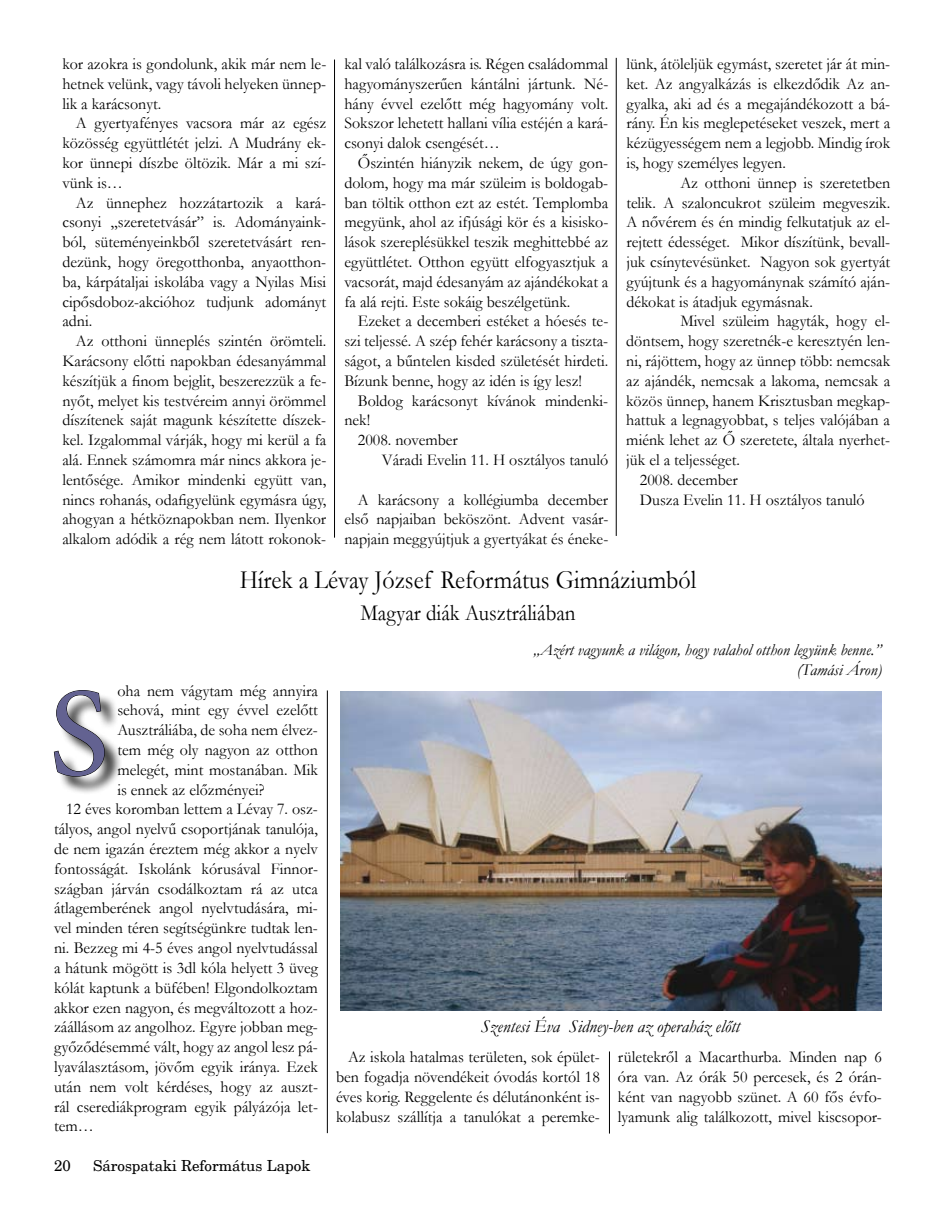
<style>
.page{position:relative;width:936px;height:1208px;background:#fff}
.page>*{position:absolute;margin:0;border:0;box-sizing:border-box;transform-origin:0 0}
.t1{font:126px "Minion Pro";color:#636291}
.t2{font:26.4px "Garamond";color:#000;scale:.91 1}
.t3{font:23.1px "Garamond";color:#000;scale:.91 1}
.t4{font:italic 18px "Garamond";color:#000}
.t5{font:16.5px/19.8px "Garamond";color:#000;text-align:justify}
.t6{font:italic 16.5px/19.8px "Garamond";color:#000;text-align:right}
.t7{font:15px "New Brunswick";color:#000}
</style>
<div class="page">
<div style="left:56px;top:692px;width:67px;height:102px;background:#000;opacity:.75"></div>
<svg style="left:54px;top:690px;width:51px;height:87px"></svg>
<img style="left:340px;top:691px;width:541px;height:319px">
<hr style="left:334px;top:60px;width:1px;height:477px;background:#000">
<hr style="left:609px;top:1051px;width:1px;height:82px;background:#000">
<hr style="left:616px;top:58px;width:1px;height:478px;background:#000">
<hr style="left:327px;top:690px;width:1px;height:443px;background:#000">
<p class="t5" style="left:62px;top:53px;width:265px">kor azokra is gondolunk, akik már nem le&shy;hetnek velünk, vagy távoli helyeken ünnep&shy;lik a karácsonyt.</p>
<p class="t5" style="left:62px;top:113px;width:265px;text-indent:13px">A gyertyafényes vacsora már az egész közösség együttlétét jelzi. A Mudrány ek&shy;kor ünnepi díszbe öltözik. Már a mi szí&shy;vünk is…</p>
<p class="t5" style="left:62px;top:192px;width:265px;text-indent:13px">Az ünnephez hozzátartozik a kará&shy;csonyi „szeretetvásár” is. Adományaink&shy;ból, süteményeinkből szeretetvásárt ren&shy;dezünk, hogy öregotthonba, anyaotthon&shy;ba, kárpátaljai iskolába vagy a Nyilas Misi cipősdoboz-akcióhoz tudjunk adományt adni.</p>
<p class="t5" style="left:62px;top:331px;width:265px;text-indent:13px">Az otthoni ünneplés szintén örömteli.<br>Karácsony előtti napokban édesanyámmal készítjük a finom bejglit, beszerezzük a fe&shy;nyőt, melyet kis testvéreim annyi örömmel díszítenek saját magunk készítette díszek&shy;kel. Izgalommal várják, hogy mi kerül a fa alá. Ennek számomra már nincs akkora je&shy;lentősége. Amikor mindenki együtt van, nincs rohanás, odafigyelünk egymásra úgy, ahogyan a hétköznapokban nem. Ilyenkor alkalom adódik a rég nem látott rokonok-</p>
<p class="t5" style="left:344px;top:53px;width:265px">kal való találkozásra is. Régen családommal hagyományszerűen kántálni jártunk. Né&shy;hány évvel ezelőtt még hagyomány volt.<br>Sokszor lehetett hallani vília estéjén a kará&shy;csonyi dalok csengését…</p>
<p class="t5" style="left:344px;top:152px;width:265px;text-indent:13px">Őszintén hiányzik nekem, de úgy gon&shy;dolom, hogy ma már szüleim is boldogab&shy;ban töltik otthon ezt az estét. Templomba megyünk, ahol az ifjúsági kör és a kisisko&shy;lások szereplésükkel teszik meghittebbé az együttlétet. Otthon együtt elfogyasztjuk a vacsorát, majd édesanyám az ajándékokat a fa alá rejti. Este sokáig beszélgetünk.</p>
<p class="t5" style="left:344px;top:311px;width:265px;text-indent:14px">Ezeket a decemberi estéket a hóesés te&shy;szi teljessé. A szép fehér karácsony a tiszta&shy;ságot, a bűntelen kisded születését hirdeti.<br>Bízunk benne, hogy az idén is így lesz!</p>
<p class="t5" style="left:358px;top:390px;width:252px">Boldog karácsonyt kívánok mindenki-</p>
<p class="t5" style="left:344px;top:410px;width:27px">nek!</p>
<p class="t5" style="left:358px;top:430px;width:101px">2008. november</p>
<p class="t5" style="left:382px;top:449px;width:228px">Váradi Evelin 11. H osztályos tanuló</p>
<p class="t5" style="left:344px;top:489px;width:265px;text-indent:13px">A karácsony a kollégiumba december első napjaiban beköszönt. Advent vasár&shy;napjain meggyújtjuk a gyertyákat és éneke-</p>
<p class="t5" style="left:626px;top:53px;width:265px">lünk, átöleljük egymást, szeretet jár át min&shy;ket. Az angyalkázás is elkezdődik Az an&shy;gyalka, aki ad és a megajándékozott a bá&shy;rány. Én kis meglepetéseket veszek, mert a kézügyességem nem a legjobb. Mindig írok is, hogy személyes legyen.</p>
<p class="t5" style="left:626px;top:172px;width:265px;text-indent:54px">Az otthoni ünnep is szeretetben telik. A szaloncukrot szüleim megveszik.<br>A nővérem és én mindig felkutatjuk az el&shy;rejtett édességet. Mikor díszítünk, bevall&shy;juk csínytevésünket. Nagyon sok gyertyát gyújtunk és a hagyománynak számító aján&shy;dékokat is átadjuk egymásnak.</p>
<p class="t5" style="left:680px;top:311px;width:211px">Mivel szüleim hagyták, hogy el-</p>
<p class="t5" style="left:626px;top:331px;width:265px">döntsem, hogy szeretnék-e keresztyén len-</p>
<p class="t5" style="left:626px;top:350px;width:265px">ni, rájöttem, hogy az ünnep több: nemcsak</p>
<p class="t5" style="left:626px;top:370px;width:265px">az ajándék, nemcsak a lakoma, nemcsak a</p>
<p class="t5" style="left:626px;top:390px;width:265px">közös ünnep, hanem Krisztusban megkap-</p>
<p class="t5" style="left:626px;top:410px;width:265px">hattuk a legnagyobbat, s teljes valójában a</p>
<p class="t5" style="left:626px;top:430px;width:265px">miénk lehet az Ő szeretete, általa nyerhet-</p>
<p class="t5" style="left:626px;top:449px;width:115px">jük el a teljességet.</p>
<p class="t5" style="left:639px;top:469px;width:100px">2008. december</p>
<p class="t5" style="left:639px;top:489px;width:226px">Dusza Evelin 11. H osztályos tanuló</p>
<h2 class="t2" style="left:240px;top:562px;width:503px">Hírek a Lévay József Református Gimnáziumból</h2>
<p class="t5" style="left:117px;top:680px;width:202px">oha nem vágytam még annyira</p>
<p class="t5" style="left:117px;top:700px;width:202px">sehová, mint egy évvel ezelőtt</p>
<p class="t5" style="left:117px;top:719px;width:202px">Ausztráliába, de soha nem élvez-</p>
<p class="t5" style="left:117px;top:739px;width:202px">tem még oly nagyon az otthon</p>
<p class="t5" style="left:117px;top:759px;width:202px">melegét, mint mostanában. Mik</p>
<p class="t5" style="left:117px;top:779px;width:149px">is ennek az előzményei?</p>
<p class="t5" style="left:66px;top:799px;width:253px">12 éves koromban lettem a Lévay 7. osz-</p>
<p class="t5" style="left:54px;top:818px;width:265px">tályos, angol nyelvű csoportjának tanulója,</p>
<p class="t5" style="left:54px;top:838px;width:265px">de nem igazán éreztem még akkor a nyelv</p>
<p class="t5" style="left:54px;top:858px;width:265px">fontosságát. Iskolánk kórusával Finnor-</p>
<p class="t5" style="left:54px;top:878px;width:265px">szágban járván csodálkoztam rá az utca</p>
<p class="t5" style="left:54px;top:898px;width:265px">átlagemberének angol nyelvtudására, mi-</p>
<p class="t5" style="left:54px;top:917px;width:265px">vel minden téren segítségünkre tudtak len-</p>
<p class="t5" style="left:54px;top:937px;width:265px">ni. Bezzeg mi 4-5 éves angol nyelvtudással</p>
<p class="t5" style="left:54px;top:957px;width:265px">a hátunk mögött is 3dl kóla helyett 3 üveg</p>
<p class="t5" style="left:54px;top:977px;width:265px">kólát kaptunk a büfében! Elgondolkoztam</p>
<p class="t5" style="left:54px;top:997px;width:265px">akkor ezen nagyon, és megváltozott a hoz-</p>
<p class="t5" style="left:54px;top:1016px;width:265px">záállásom az angolhoz. Egyre jobban meg-</p>
<p class="t5" style="left:54px;top:1036px;width:265px">győződésemmé vált, hogy az angol lesz pá-</p>
<p class="t5" style="left:54px;top:1056px;width:265px">lyaválasztásom, jövőm egyik iránya. Ezek</p>
<p class="t5" style="left:54px;top:1076px;width:265px">után nem volt kérdéses, hogy az auszt-</p>
<p class="t5" style="left:54px;top:1096px;width:265px">rál cserediákprogram egyik pályázója let-</p>
<p class="t5" style="left:54px;top:1115px;width:41px">tem…</p>
<h1 class="t1" style="left:49px;top:649px;width:61px">S</h1>
<p class="t7" style="left:54px;top:1156px;width:18px">20</p>
<p class="t7" style="left:93px;top:1156px;width:219px">Sárospataki Református Lapok</p>
<h3 class="t3" style="left:360px;top:597px;width:238px">Magyar diák Ausztráliában</h3>
<p class="t6" style="left:533px;top:639px;width:350px">„Azért vagyunk a világon, hogy valahol otthon legyünk benne.” (Tamási Áron)</p>
<p class="t4" style="left:481px;top:1014px;width:261px">Szentesi Éva Sidney-ben az operaház előtt</p>
<p class="t5" style="left:336px;top:1046px;width:265px;text-indent:12px">Az iskola hatalmas területen, sok épület&shy;ben fogadja növendékeit óvodás kortól 18 éves korig. Reggelente és délutánonként is&shy;kolabusz szállítja a tanulókat a peremke-</p>
<p class="t5" style="left:618px;top:1046px;width:265px">rületekről a Macarthurba. Minden nap 6 óra van. Az órák 50 percesek, és 2 órán&shy;ként van nagyobb szünet. A 60 fős évfo&shy;lyamunk alig találkozott, mivel kiscsopor-</p>
</div>
